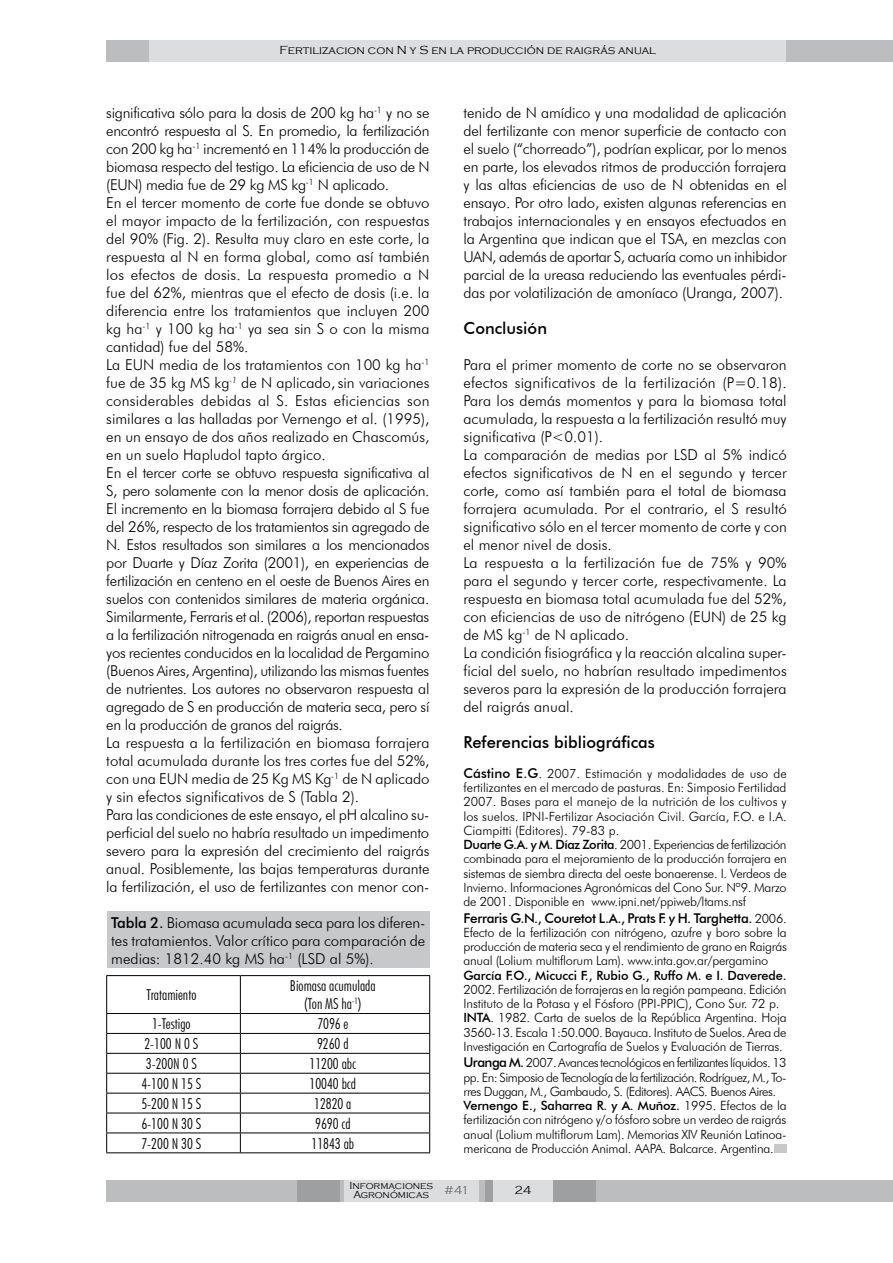
<style>
.page{position:relative;width:893px;height:1263px;background:#fff}
.page>*{position:absolute;margin:0;border:0;box-sizing:border-box;transform-origin:0 0}
.t1{font:500 16.5px "Futura BT";color:#000}
.t2{font:300 15px/18px "Futura BT";color:#000}
.t3{font:300 condensed 15px/18px "Futura BT";color:#000;text-align:center}
.t4{font:500 13.5px "Futura BT";letter-spacing:-.025em;color:#000}
.t5{font:300 12.75px/14.2px "Futura BT";letter-spacing:-.02em;color:#000}
.t6{font:500 12.75px "Futura BT";letter-spacing:-.01em;color:#000}
.t7{font:300 12px "Copperplate Gothic";color:#000}
.t8{font:300 12px "Copperplate Gothic";color:#636466}
.t9{font:300 10.5px/9px "Copperplate Gothic";color:#000;text-align:center}
.s1{font-weight:500;font-size:13.5px}
.s2{font-weight:500}
.s3{font-weight:300;font-size:12.75px}
</style>
<div class="page">
<div style="left:149px;top:40px;width:638px;height:22px;background:#dcddde"></div>
<div style="left:106px;top:40px;width:43px;height:22px;background:#bcbdbf"></div>
<div style="left:787px;top:40px;width:106px;height:22px;background:#bcbdbf"></div>
<div style="left:106px;top:1180px;width:787px;height:21px;background:#bcbdbf"></div>
<div style="left:298px;top:1180px;width:42px;height:21px;background:#9d9fa1"></div>
<div style="left:485px;top:1180px;width:8px;height:21px;background:#9d9fa1"></div>
<div style="left:553px;top:1180px;width:42px;height:21px;background:#9d9fa1"></div>
<div style="left:493px;top:1180px;width:60px;height:21px;background:#dcddde"></div>
<div style="left:436px;top:1180px;width:42px;height:21px;background:#dcddde"></div>
<div style="left:344px;top:1180px;width:94px;height:21px;background:#dcddde"></div>
<div style="left:774px;top:1144px;width:12px;height:9px;background:#c6c8ca"></div>
<hr style="left:106px;top:975px;width:134px;height:1px;background:#000">
<hr style="left:106px;top:976px;width:1px;height:37px;background:#000">
<hr style="left:240px;top:975px;width:190px;height:1px;background:#000">
<hr style="left:240px;top:976px;width:1px;height:37px;background:#000">
<hr style="left:429px;top:976px;width:1px;height:37px;background:#000">
<hr style="left:106px;top:1013px;width:134px;height:1px;background:#000">
<hr style="left:240px;top:1013px;width:190px;height:1px;background:#000">
<hr style="left:106px;top:1033px;width:134px;height:1px;background:#000">
<hr style="left:240px;top:1033px;width:190px;height:1px;background:#000">
<hr style="left:106px;top:1053px;width:134px;height:1px;background:#000">
<hr style="left:240px;top:1053px;width:190px;height:1px;background:#000">
<hr style="left:106px;top:1073px;width:134px;height:1px;background:#000">
<hr style="left:240px;top:1073px;width:190px;height:1px;background:#000">
<hr style="left:106px;top:1093px;width:134px;height:1px;background:#000">
<hr style="left:240px;top:1093px;width:190px;height:1px;background:#000">
<hr style="left:106px;top:1113px;width:134px;height:1px;background:#000">
<hr style="left:240px;top:1113px;width:190px;height:1px;background:#000">
<hr style="left:106px;top:1132px;width:134px;height:1px;background:#000">
<svg style="left:106px;top:1014px;width:1px;height:138px"></svg>
<hr style="left:240px;top:1132px;width:190px;height:1px;background:#000">
<svg style="left:240px;top:1014px;width:1px;height:138px"></svg>
<svg style="left:429px;top:1014px;width:1px;height:138px"></svg>
<hr style="left:106px;top:1152px;width:134px;height:1px;background:#000">
<hr style="left:240px;top:1152px;width:190px;height:1px;background:#000">
<div style="left:107px;top:911px;width:322px;height:57px;background:#c6c8ca"></div>
<p class="t7" style="left:280px;top:44px;width:378px">Fertilizacion con N y S en la producción de raigrás anual</p>
<p class="t7" style="left:267px;top:44px;width:226px">Fertilización potásica inicial y resi</p>
<p class="t7" style="left:508px;top:44px;width:162px">al en cultivos de secano</p>
<p class="t2" style="left:106px;top:103px;width:325px">significativa sólo para la dosis de 200 kg ha<sup>-1</sup> y no se encontró respuesta al S. En promedio, la fertilización con 200 kg ha<sup>-1</sup> incrementó en 114% la producción de biomasa respecto del testigo. La eficiencia de uso de N (EUN) media fue de 29 kg MS kg<sup>-1</sup> N aplicado.<br>En el tercer momento de corte fue donde se obtuvo el mayor impacto de la fertilización, con respuestas del 90% (Fig. 2). Resulta muy claro en este corte, la respuesta al N en forma global, como así también los efectos de dosis. La respuesta promedio a N fue del 62%, mientras que el efecto de dosis (i.e. la diferencia entre los tratamientos que incluyen 200 kg ha<sup>-1</sup> y 100 kg ha<sup>-1</sup> ya sea sin S o con la misma cantidad) fue del 58%.<br>La EUN media de los tratamientos con 100 kg ha<sup>-1 </sup>fue de 35 kg MS kg<sup>-1</sup> de N aplicado, sin variaciones considerables debidas al S. Estas eficiencias son similares a las halladas por Vernengo et al. (1995), en un ensayo de dos años realizado en Chascomús, en un suelo Hapludol tapto árgico.<br>En el tercer corte se obtuvo respuesta significativa al S, pero solamente con la menor dosis de aplicación.<br>El incremento en la biomasa forrajera debido al S fue del 26%, respecto de los tratamientos sin agregado de N. Estos resultados son similares a los mencionados por Duarte y Díaz Zorita (2001), en experiencias de fertilización en centeno en el oeste de Buenos Aires en suelos con contenidos similares de materia orgánica.<br>Similarmente, Ferraris et al. (2006), reportan respuestas a la fertilización nitrogenada en raigrás anual en ensa&shy;yos recientes conducidos en la localidad de Pergamino (Buenos Aires, Argentina), utilizando las mismas fuentes de nutrientes. Los autores no observaron respuesta al agregado de S en producción de materia seca, pero sí en la producción de granos del raigrás.<br>La respuesta a la fertilización en biomasa forrajera total acumulada durante los tres cortes fue del 52%, con una EUN media de 25 Kg MS Kg<sup>-1</sup> de N aplicado y sin efectos significativos de S (Tabla 2).<br>Para las condiciones de este ensayo, el pH alcalino su&shy;perficial del suelo no habría resultado un impedimento severo para la expresión del crecimiento del raigrás anual. Posiblemente, las bajas temperaturas durante la fertilización, el uso de fertilizantes con menor con-</p>
<p class="t2" style="left:463px;top:103px;width:325px;text-align:justify">tenido de N amídico y una modalidad de aplicación del fertilizante con menor superficie de contacto con el suelo (“chorreado”), podrían explicar, por lo menos en parte, los elevados ritmos de producción forrajera y las altas eficiencias de uso de N obtenidas en el ensayo. Por otro lado, existen algunas referencias en trabajos internacionales y en ensayos efectuados en la Argentina que indican que el TSA, en mezclas con UAN, además de aportar S, actuaría como un inhibidor parcial de la ureasa reduciendo las eventuales pérdi&shy;das por volatilización de amoníaco (Uranga, 2007).</p>
<p class="t1" style="left:463px;top:318px;width:85px">Conclusión</p>
<p class="t2" style="left:463px;top:355px;width:325px">Para el primer momento de corte no se observaron efectos significativos de la fertilización (P=0.18).<br>Para los demás momentos y para la biomasa total acumulada, la respuesta a la fertilización resultó muy significativa (P&lt;0.01).<br>La comparación de medias por LSD al 5% indicó efectos significativos de N en el segundo y tercer corte, como así también para el total de biomasa forrajera acumulada. Por el contrario, el S resultó significativo sólo en el tercer momento de corte y con el menor nivel de dosis.<br>La respuesta a la fertilización fue de 75% y 90% para el segundo y tercer corte, respectivamente. La respuesta en biomasa total acumulada fue del 52%, con eficiencias de uso de nitrógeno (EUN) de 25 kg de MS kg<sup>-1</sup> de N aplicado.<br>La condición fisiográfica y la reacción alcalina super&shy;ficial del suelo, no habrían resultado impedimentos severos para la expresión de la producción forrajera del raigrás anual.</p>
<p class="t1" style="left:463px;top:732px;width:193px">Referencias bibliográficas</p>
<p class="t5" style="left:463px;top:766px;width:325px"><span class="s1">Cástino E.G</span>. 2007. Estimación y modalidades de uso de fertilizantes en el mercado de pasturas. En: Simposio Fertilidad 2007. Bases para el manejo de la nutrición de los cultivos y los suelos. IPNI-Fertilizar Asociación Civil. García, F.O. e I.A.<br>Ciampitti (Editores). 79-83 p.<br><span class="s2">Duarte G.A. y M. Díaz Zorita</span>. 2001. Experiencias de fertilización combinada para el mejoramiento de la producción forrajera en sistemas de siembra directa del oeste bonaerense. I. Verdeos de Invierno. Informaciones Agronómicas del Cono Sur. Nº9. Marzo de 2001. Disponible en www.ipni.net/ppiweb/ltams.nsf</p>
<p class="t4" style="left:463px;top:909px;width:325px">Ferraris G.N., Couretot L.A., Prats F. y H. Targhetta. <span class="s3">2006.</span></p>
<p class="t5" style="left:463px;top:925px;width:325px;text-align:justify">Efecto de la fertilización con nitrógeno, azufre y boro sobre la producción de materia seca y el rendimiento de grano en Raigrás anual (Lolium multiflorum Lam). www.inta.gov.ar/pergamino</p>
<p class="t6" style="left:463px;top:967px;width:325px">García F.O., Micucci F., Rubio G., Ruffo M. e I. Daverede.</p>
<p class="t5" style="left:463px;top:982px;width:325px">2002. Fertilización de forrajeras en la región pampeana. Edición Instituto de la Potasa y el Fósforo (PPI-PPIC), Cono Sur. 72 p.<br><span class="s2">INTA</span>. 1982. Carta de suelos de la República Argentina. Hoja 3560-13. Escala 1:50.000. Bayauca. Instituto de Suelos. Area de Investigación en Cartografía de Suelos y Evaluación de Tierras.</p>
<p class="t5" style="left:463px;top:1055px;width:325px"><span class="s1">Uranga M.</span> 2007. Avances tecnológicos en fertilizantes líquidos. 13 pp. En: Simposio de Tecnología de la fertilización. Rodríguez, M., To&shy;rres Duggan, M., Gambaudo, S. (Editores). AACS. Buenos Aires.<br><span class="s2">Vernengo E., Saharrea R. y A. Muñoz.</span> 1995. Efectos de la fertilización con nitrógeno y/o fósforo sobre un verdeo de raigrás anual (Lolium multiflorum Lam). Memorias XIV Reunión Latinoa&shy;mericana de Producción Animal. AAPA. Balcarce. Argentina.</p>
<p class="t2" style="left:111px;top:913px;width:316px;text-align:justify"><span class="s2">Tabla 2.</span> Biomasa acumulada seca para los diferen&shy;tes tratamientos. Valor crítico para comparación de medias: 1812.40 kg MS ha<sup>-1</sup> (LSD al 5%).</p>
<p class="t3" style="left:146px;top:986px;width:52px">Tratamiento</p>
<p class="t3" style="left:290px;top:977px;width:87px">Biomasa acumulada (Ton MS ha<sup>-1</sup>)</p>
<p class="t3" style="left:152px;top:1015px;width:40px">1-Testigo</p>
<p class="t3" style="left:317px;top:1015px;width:33px">7096 e</p>
<p class="t3" style="left:144px;top:1034px;width:56px">2-100 N 0 S</p>
<p class="t3" style="left:317px;top:1034px;width:33px">9260 d</p>
<p class="t3" style="left:146px;top:1054px;width:53px">3-200N 0 S</p>
<p class="t3" style="left:310px;top:1054px;width:48px">11200 abc</p>
<p class="t3" style="left:141px;top:1074px;width:61px">4-100 N 15 S</p>
<p class="t3" style="left:310px;top:1074px;width:48px">10040 bcd</p>
<p class="t3" style="left:141px;top:1094px;width:61px">5-200 N 15 S</p>
<p class="t3" style="left:314px;top:1094px;width:39px">12820 a</p>
<p class="t3" style="left:141px;top:1114px;width:61px">6-100 N 30 S</p>
<p class="t3" style="left:315px;top:1114px;width:37px">9690 cd</p>
<p class="t3" style="left:141px;top:1134px;width:61px">7-200 N 30 S</p>
<p class="t3" style="left:312px;top:1134px;width:44px">11843 ab</p>
<p class="t9" style="left:349px;top:1181px;width:85px">Informaciones<br>Agronómicas</p>
<p class="t8" style="left:444px;top:1184px;width:27px">#41</p>
<p class="t7" style="left:514px;top:1184px;width:19px">24</p>
</div>
